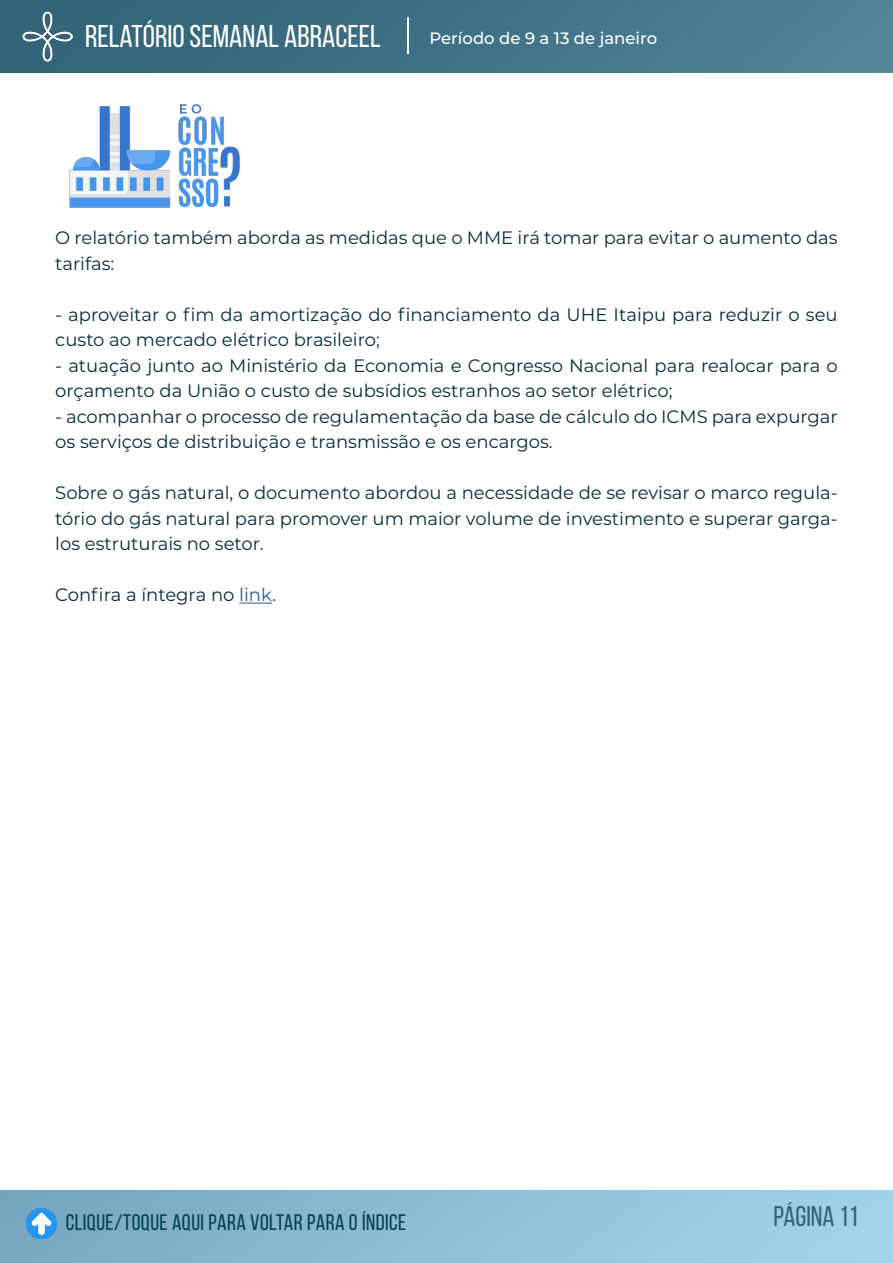
<style>
.page{position:relative;width:893px;height:1263px;background:#fff}
.page>*{position:absolute;margin:0;border:0;box-sizing:border-box;transform-origin:0 0}
.t1{font:31.5px "Bebas Neue";color:#fff}
.t2{font:28.5px "Bebas Neue";color:#326479}
.t3{font:22.5px "Bebas Neue";letter-spacing:.02em;color:#014153}
.t4{font:18px/25.5px "Montserrat";color:#062d3f}
.t5{font:500 16.5px "Montserrat";color:#fff}
.s1{color:#275b9b}
</style>
<div class="page">
<img style="left:0;top:0;width:893px;height:72px">
<img style="left:0;top:1191px;width:892px;height:72px">
<img style="left:23px;top:11px;width:50px;height:50px">
<hr style="left:407px;top:17px;width:2px;height:37px;background:#fff">
<img style="left:27px;top:1209px;width:29px;height:29px">
<hr style="left:239px;top:603px;width:33px;height:1px;background:#275b9b">
<img style="left:69px;top:104px;width:171px;height:104px">
<h1 class="t1" style="left:85px;top:19px;width:297px">RELATÓRIO SEMANAL ABRACEEL</h1>
<p class="t5" style="left:429px;top:26px;width:229px">Período de 9 a 13 de janeiro</p>
<p class="t4" style="left:55px;top:224px;width:784px">O relatório também aborda as medidas que o MME irá tomar para evitar o aumento das tarifas:</p>
<p class="t4" style="left:55px;top:301px;width:784px">- aproveitar o fim da amortização do financiamento da UHE Itaipu para reduzir o seu custo ao mercado elétrico brasileiro;</p>
<p class="t4" style="left:55px;top:352px;width:784px">- atuação junto ao Ministério da Economia e Congresso Nacional para realocar para o orçamento da União o custo de subsídios estranhos ao setor elétrico;</p>
<p class="t4" style="left:55px;top:403px;width:784px">- acompanhar o processo de regulamentação da base de cálculo do ICMS para expurgar os serviços de distribuição e transmissão e os encargos.</p>
<p class="t4" style="left:55px;top:479px;width:784px;text-align:justify">Sobre o gás natural, o documento abordou a necessidade de se revisar o marco regula&shy;tório do gás natural para promover um maior volume de investimento e superar garga&shy;los estruturais no setor.</p>
<p class="t4" style="left:55px;top:581px;width:222px">Confira a íntegra no <span class="s1">link</span>.</p>
<p class="t3" style="left:66px;top:1210px;width:342px">CLIQUE/TOQUE AQUI PARA VOLTAR PARA O ÍNDICE</p>
<h2 class="t2" style="left:773px;top:1200px;width:86px">PÁGINA 11</h2>
</div>
